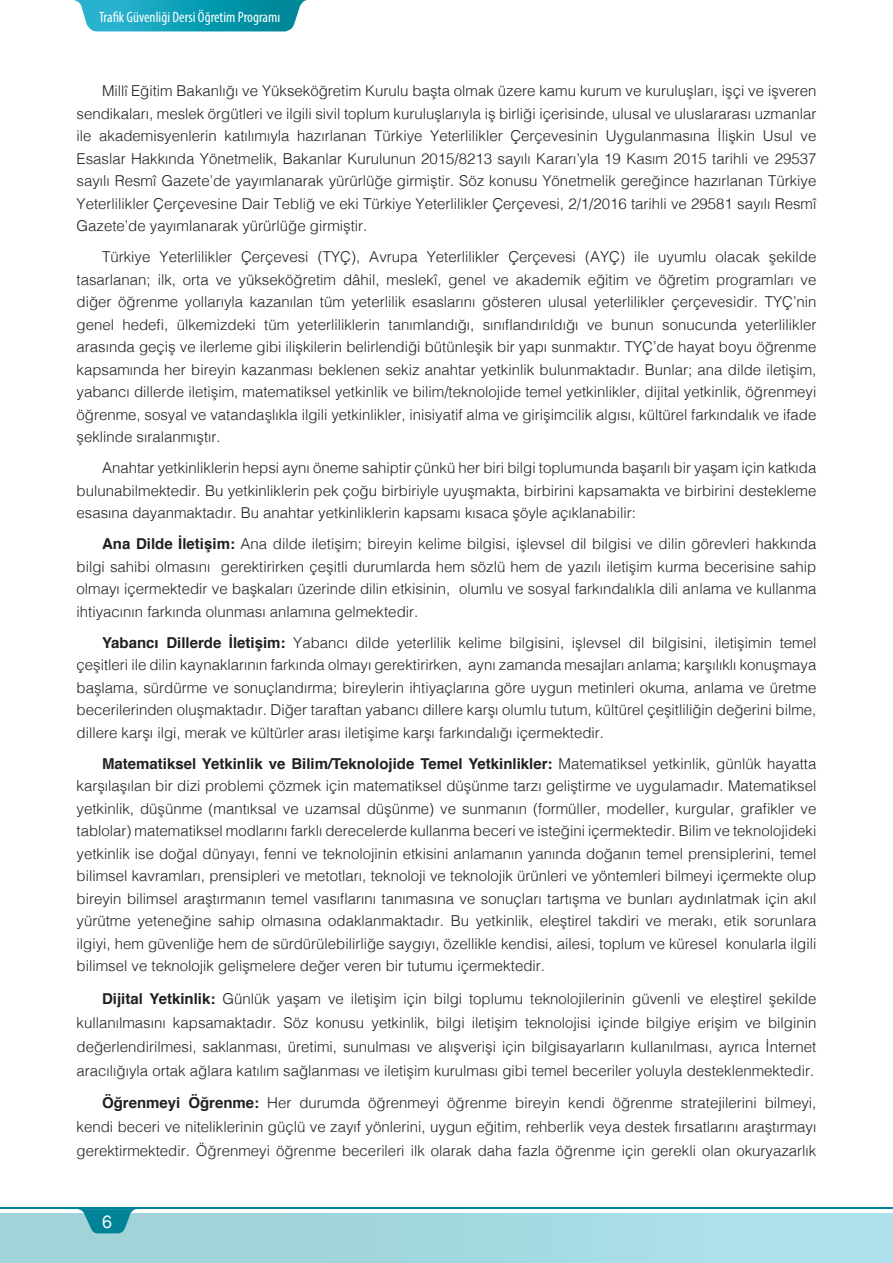
<style>
.page{position:relative;width:893px;height:1263px;background:#fff}
.page>*{position:absolute;margin:0;border:0;box-sizing:border-box;transform-origin:0 0}
.t1{font:500 18px "Helvetica";color:#fff}
.t2{font:300 15px/22.5px "Helvetica";color:#231f20;text-align:justify}
.t3{font:condensed 15px "Myriad Pro";color:#fff}
.s1{font-family:"Calibri"}
.s2{font-weight:700}
</style>
<div class="page">
<div style="left:0;top:1213px;width:893px;height:50px;background:linear-gradient(to right,#9dcfd4,#aee3ed)"></div>
<hr style="left:0;top:1207px;width:893px;height:2px;background:#008297">
<svg style="left:77px;top:1209px;width:66px;height:25px;background:#45a4b3"></svg>
<svg style="left:74px;top:0;width:233px;height:31px;background:#24a6bb"></svg>
<p class="t3" style="left:99px;top:8px;width:183px">Trafik Güvenliği Dersi Öğretim Programı</p>
<p class="t2" style="left:77px;top:78px;width:741px;text-indent:26px">Mill<span class="s1">î</span> Eğitim Bakanlığı ve Yükseköğretim Kurulu başta olmak üzere kamu kurum ve kuruluşları, işçi ve işveren sendikaları, meslek örgütleri ve ilgili sivil toplum kuruluşlarıyla iş birliği içerisinde, ulusal ve uluslararası uzmanlar ile akademisyenlerin katılımıyla hazırlanan Türkiye Yeterlilikler Çerçevesinin Uygulanmasına İlişkin Usul ve Esaslar Hakkında Yönetmelik, Bakanlar Kurulunun 2015/8213 sayılı Kararı’yla 19 Kasım 2015 tarihli ve 29537 sayılı Resmî Gazete’de yayımlanarak yürürlüğe girmiştir. Söz konusu Yönetmelik gereğince hazırlanan Türkiye Yeterlilikler Çerçevesine Dair Tebliğ ve eki Türkiye Yeterlilikler Çerçevesi, 2/1/2016 tarihli ve 29581 sayılı Resmî Gazete’de yayımlanarak yürürlüğe girmiştir.</p>
<p class="t2" style="left:77px;top:244px;width:741px;text-indent:26px">Türkiye Yeterlilikler Çerçevesi (TYÇ), Avrupa Yeterlilikler Çerçevesi (AYÇ) ile uyumlu olacak şekilde tasarlanan; ilk, orta ve yükseköğretim dâhil, meslekî, genel ve akademik eğitim ve öğretim programları ve diğer öğrenme yollarıyla kazanılan tüm yeterlilik esaslarını gösteren ulusal yeterlilikler çerçevesidir. TYÇ’nin genel hedefi, ülkemizdeki tüm yeterliliklerin tanımlandığı, sınıflandırıldığı ve bunun sonucunda yeterlilikler arasında geçiş ve ilerleme gibi ilişkilerin belirlendiği bütünleşik bir yapı sunmaktır. TYÇ’de hayat boyu öğrenme kapsamında her bireyin kazanması beklenen sekiz anahtar yetkinlik bulunmaktadır. Bunlar; ana dilde iletişim, yabancı dillerde iletişim, matematiksel yetkinlik ve bilim/teknolojide temel yetkinlikler, dijital yetkinlik, öğrenmeyi öğrenme, sosyal ve vatandaşlıkla ilgili yetkinlikler, inisiyatif alma ve girişimcilik algısı, kültürel farkındalık ve ifade şeklinde sıralanmıştır.</p>
<p class="t2" style="left:77px;top:455px;width:741px;text-indent:26px">Anahtar yetkinliklerin hepsi aynı öneme sahiptir çünkü her biri bilgi toplumunda başarılı bir yaşam için katkıda bulunabilmektedir. Bu yetkinliklerin pek çoğu birbiriyle uyuşmakta, birbirini kapsamakta ve birbirini destekleme esasına dayanmaktadır. Bu anahtar yetkinliklerin kapsamı kısaca şöyle açıklanabilir:</p>
<p class="t2" style="left:77px;top:531px;width:741px;text-indent:26px"><span class="s2">Ana Dilde İletişim:</span> Ana dilde iletişim; bireyin kelime bilgisi, işlevsel dil bilgisi ve dilin görevleri hakkında bilgi sahibi olmasını gerektirirken çeşitli durumlarda hem sözlü hem de yazılı iletişim kurma becerisine sahip olmayı içermektedir ve başkaları üzerinde dilin etkisinin, olumlu ve sosyal farkındalıkla dili anlama ve kullanma ihtiyacının farkında olunması anlamına gelmektedir.</p>
<p class="t2" style="left:77px;top:630px;width:741px;text-indent:26px"><span class="s2">Yabancı Dillerde İletişim:</span> Yabancı dilde yeterlilik kelime bilgisini, işlevsel dil bilgisini, iletişimin temel çeşitleri ile dilin kaynaklarının farkında olmayı gerektirirken, aynı zamanda mesajları anlama; karşılıklı konuşmaya başlama, sürdürme ve sonuçlandırma; bireylerin ihtiyaçlarına göre uygun metinleri okuma, anlama ve üretme becerilerinden oluşmaktadır. Diğer taraftan yabancı dillere karşı olumlu tutum, kültürel çeşitliliğin değerini bilme, dillere karşı ilgi, merak ve kültürler arası iletişime karşı farkındalığı içermektedir.</p>
<p class="t2" style="left:77px;top:751px;width:741px;text-indent:26px"><span class="s2">Matematiksel Yetkinlik ve Bilim/Teknolojide Temel Yetkinlikler:</span> Matematiksel yetkinlik, günlük hayatta karşılaşılan bir dizi problemi çözmek için matematiksel düşünme tarzı geliştirme ve uygulamadır. Matematiksel yetkinlik, düşünme (mantıksal ve uzamsal düşünme) ve sunmanın (formüller, modeller, kurgular, grafikler ve tablolar) matematiksel modlarını farklı derecelerde kullanma beceri ve isteğini içermektedir. Bilim ve teknolojideki yetkinlik ise doğal dünyayı, fenni ve teknolojinin etkisini anlamanın yanında doğanın temel prensiplerini, temel bilimsel kavramları, prensipleri ve metotları, teknoloji ve teknolojik ürünleri ve yöntemleri bilmeyi içermekte olup bireyin bilimsel araştırmanın temel vasıflarını tanımasına ve sonuçları tartışma ve bunları aydınlatmak için akıl yürütme yeteneğine sahip olmasına odaklanmaktadır. Bu yetkinlik, eleştirel takdiri ve merakı, etik sorunlara ilgiyi, hem güvenliğe hem de sürdürülebilirliğe saygıyı, özellikle kendisi, ailesi, toplum ve küresel konularla ilgili bilimsel ve teknolojik gelişmelere değer veren bir tutumu içermektedir.</p>
<p class="t2" style="left:77px;top:985px;width:741px;line-height:24px;text-indent:26px"><span class="s2">Dijital Yetkinlik:</span> Günlük yaşam ve iletişim için bilgi toplumu teknolojilerinin güvenli ve eleştirel şekilde kullanılmasını kapsamaktadır. Söz konusu yetkinlik, bilgi iletişim teknolojisi içinde bilgiye erişim ve bilginin değerlendirilmesi, saklanması, üretimi, sunulması ve alışverişi için bilgisayarların kullanılması, ayrıca İnternet aracılığıyla ortak ağlara katılım sağlanması ve iletişim kurulması gibi temel beceriler yoluyla desteklenmektedir.</p>
<p class="t2" style="left:77px;top:1090px;width:741px;line-height:24px;text-indent:26px"><span class="s2">Öğrenmeyi Öğrenme:</span> Her durumda öğrenmeyi öğrenme bireyin kendi öğrenme stratejilerini bilmeyi, kendi beceri ve niteliklerinin güçlü ve zayıf yönlerini, uygun eğitim, rehberlik veya destek fırsatlarını araştırmayı gerektirmektedir. Öğrenmeyi öğrenme becerileri ilk olarak daha fazla öğrenme için gerekli olan okuryazarlık</p>
<p class="t1" style="left:102px;top:1211px;width:12px">6</p>
</div>
